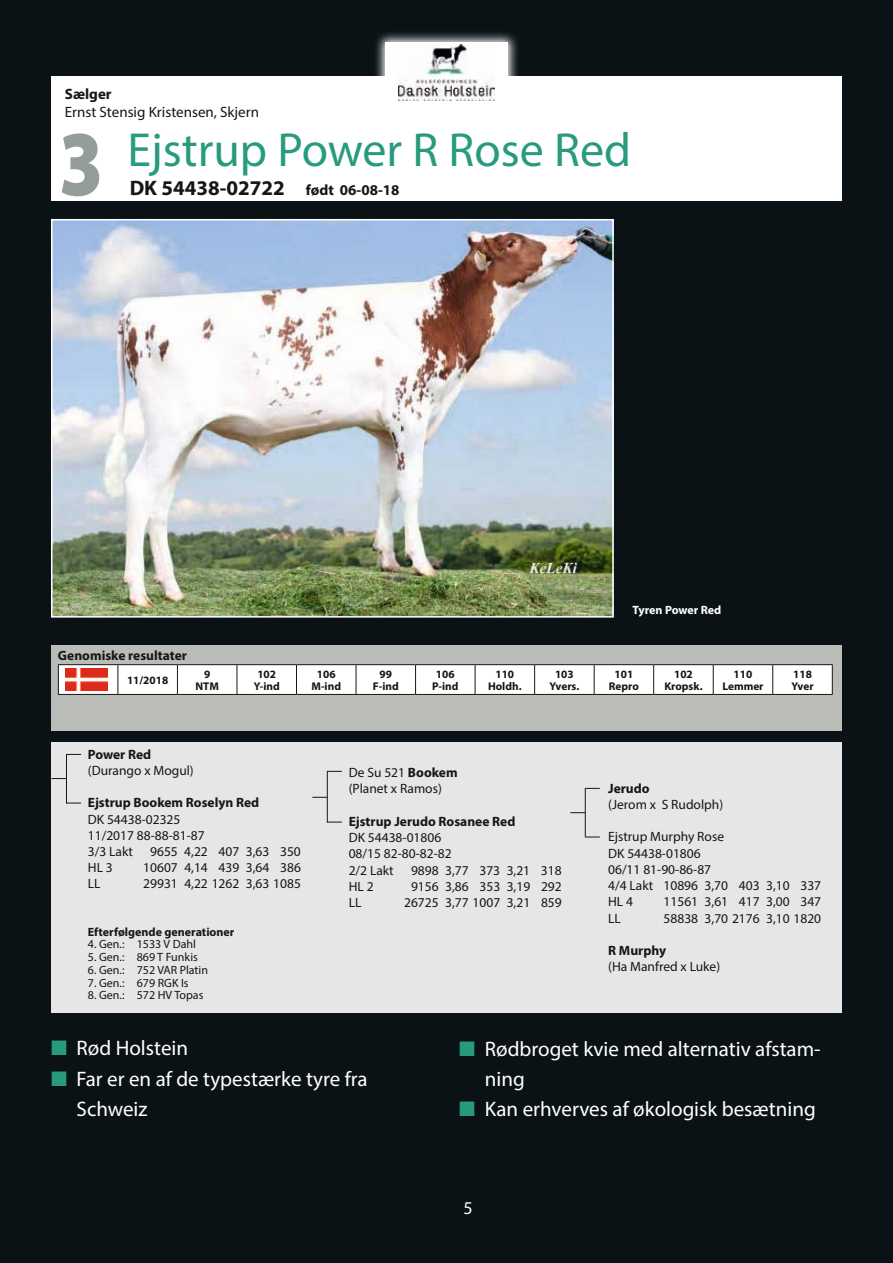
<style>
.page{position:relative;width:893px;height:1263px;background:#0a1216}
.page>*{position:absolute;margin:0;border:0;box-sizing:border-box;transform-origin:0 0}
.t1{font:900 93.6px "Myriad Pro";color:#949d9a;scale:.83 1}
.t2{font:48px "Myriad Pro";color:#289b7e}
.t3{font:21px/30px "Myriad Pro";color:#fff}
.t4{font:700 21px "Myriad Pro";color:#151616}
.t5{font:18px "Myriad Pro";color:#fff}
.t6{font:15px "Myriad Pro";color:#151616}
.t7{font:700 15px "Myriad Pro";color:#151616}
.t8{font:13.5px/16.2px "Myriad Pro";color:#151616}
.t9{font:700 13.5px "Myriad Pro";color:#151616}
.t10{font:12px "Myriad Pro";color:#151616}
.t11{font:700 12px "Myriad Pro";color:#151616}
.t12{font:700 12px "Myriad Pro";letter-spacing:-.005em;color:#fff}
.t13{font:700 11.25px/12px "Myriad Pro";color:#151616;text-align:center}
.s1{font-size:15px}
.s2{font-weight:700}
.s3{color:#289b7e}
</style>
<div class="page">
<div style="left:51px;top:77px;width:791px;height:124px;background:#fff"></div>
<svg style="left:374px;top:33px;width:145px;height:44px;background:#5a6062"></svg>
<div style="left:385px;top:43px;width:123px;height:60px;background:#fff"></div>
<img style="left:398px;top:45px;width:97px;height:55px">
<img style="left:54px;top:222px;width:557px;height:393px">
<div style="left:51px;top:219px;width:563px;height:399px;border:2px solid #fff"></div>
<div style="left:51px;top:742px;width:791px;height:270px;background:#e6e6e7"></div>
<hr style="left:66px;top:754px;width:1px;height:49px;background:#151616">
<svg style="left:66px;top:754px;width:15px;height:1px"></svg>
<svg style="left:66px;top:803px;width:15px;height:1px"></svg>
<svg style="left:52px;top:778px;width:14px;height:1px"></svg>
<hr style="left:327px;top:771px;width:1px;height:51px;background:#151616">
<svg style="left:327px;top:771px;width:15px;height:1px"></svg>
<svg style="left:327px;top:822px;width:15px;height:1px"></svg>
<svg style="left:312px;top:797px;width:15px;height:1px"></svg>
<hr style="left:585px;top:788px;width:1px;height:49px;background:#151616">
<svg style="left:585px;top:788px;width:15px;height:1px"></svg>
<svg style="left:585px;top:837px;width:15px;height:1px"></svg>
<svg style="left:570px;top:812px;width:15px;height:1px"></svg>
<div style="left:51px;top:645px;width:791px;height:86px;background:#babcb8"></div>
<hr style="left:58px;top:664px;width:60px;height:1px;background:#151616">
<hr style="left:118px;top:664px;width:59px;height:1px;background:#151616">
<hr style="left:177px;top:664px;width:60px;height:1px;background:#151616">
<hr style="left:237px;top:664px;width:59px;height:1px;background:#151616">
<hr style="left:296px;top:664px;width:60px;height:1px;background:#151616">
<hr style="left:356px;top:664px;width:60px;height:1px;background:#151616">
<hr style="left:416px;top:664px;width:59px;height:1px;background:#151616">
<hr style="left:475px;top:664px;width:60px;height:1px;background:#151616">
<hr style="left:535px;top:664px;width:59px;height:1px;background:#151616">
<hr style="left:594px;top:664px;width:60px;height:1px;background:#151616">
<hr style="left:654px;top:664px;width:59px;height:1px;background:#151616">
<hr style="left:713px;top:664px;width:60px;height:1px;background:#151616">
<hr style="left:773px;top:664px;width:60px;height:1px;background:#151616">
<svg style="left:58px;top:665px;width:775px;height:29px;background:#f8f7f7"></svg>
<hr style="left:58px;top:694px;width:60px;height:1px;background:#151616">
<hr style="left:118px;top:694px;width:59px;height:1px;background:#151616">
<hr style="left:177px;top:694px;width:60px;height:1px;background:#151616">
<hr style="left:237px;top:694px;width:59px;height:1px;background:#151616">
<hr style="left:296px;top:694px;width:60px;height:1px;background:#151616">
<hr style="left:356px;top:694px;width:60px;height:1px;background:#151616">
<hr style="left:416px;top:694px;width:59px;height:1px;background:#151616">
<hr style="left:475px;top:694px;width:60px;height:1px;background:#151616">
<hr style="left:535px;top:694px;width:59px;height:1px;background:#151616">
<hr style="left:594px;top:694px;width:60px;height:1px;background:#151616">
<hr style="left:654px;top:694px;width:59px;height:1px;background:#151616">
<hr style="left:713px;top:694px;width:60px;height:1px;background:#151616">
<hr style="left:773px;top:694px;width:60px;height:1px;background:#151616">
<img style="left:66px;top:668px;width:42px;height:22px">
<p class="t7" style="left:65px;top:84px;width:48px">Sælger</p>
<p class="t6" style="left:65px;top:102px;width:196px">Ernst Stensig Kristensen, Skjern</p>
<h2 class="t2" style="left:128px;top:121px;width:505px">Ejstrup Power R Rose Red</h2>
<h3 class="t4" style="left:130px;top:174px;width:271px">DK 54438-02722 <span class="s1">født 06-08-18</span></h3>
<h1 class="t1" style="left:59px;top:101px;width:55px">3</h1>
<p class="t12" style="left:632px;top:602px;width:90px">Tyren Power Red</p>
<p class="t9" style="left:58px;top:647px;width:130px">Genomiske resultater</p>
<p class="t13" style="left:127px;top:674px;width:43px">11/2018</p>
<p class="t13" style="left:195px;top:668px;width:25px">9<br>NTM</p>
<p class="t13" style="left:254px;top:668px;width:28px">102<br>Y-ind</p>
<p class="t13" style="left:311px;top:668px;width:31px">106<br>M-ind</p>
<p class="t13" style="left:373px;top:668px;width:27px">99<br>F-ind</p>
<p class="t13" style="left:432px;top:668px;width:28px">106<br>P-ind</p>
<p class="t13" style="left:488px;top:668px;width:35px">110<br>Holdh.</p>
<p class="t13" style="left:549px;top:668px;width:31px">103<br>Yvers.</p>
<p class="t13" style="left:609px;top:668px;width:32px">101<br>Repro</p>
<p class="t13" style="left:664px;top:668px;width:40px">102<br>Kropsk.</p>
<p class="t13" style="left:722px;top:668px;width:43px">110<br>Lemmer</p>
<p class="t13" style="left:791px;top:668px;width:24px;text-align:left">118<br>Yver</p>
<p class="t9" style="left:88px;top:745px;width:65px">Power Red</p>
<p class="t8" style="left:88px;top:762px;width:107px">(Durango x Mogul)</p>
<p class="t9" style="left:88px;top:794px;width:173px">Ejstrup Bookem Roselyn Red</p>
<p class="t8" style="left:88px;top:811px;width:118px">DK 54438-02325<br>11/2017 88-88-81-87<br>3/3 Lakt</p>
<p class="t8" style="left:150px;top:843px;width:152px">9655 4,22 407 3,63 350</p>
<p class="t8" style="left:88px;top:859px;width:26px">HL 3</p>
<p class="t8" style="left:143px;top:859px;width:159px">10607 4,14 439 3,64 386</p>
<p class="t8" style="left:88px;top:876px;width:14px">LL</p>
<p class="t8" style="left:143px;top:876px;width:159px">29931 4,22 1262 3,63 1085</p>
<p class="t11" style="left:88px;top:924px;width:148px">Efterfølgende generationer</p>
<p class="t10" style="left:88px;top:937px;width:110px">4. Gen.: 1533 V Dahl</p>
<p class="t10" style="left:88px;top:950px;width:112px">5. Gen.: 869 T Funkis</p>
<p class="t10" style="left:88px;top:962px;width:122px">6. Gen.: 752 VAR Platin</p>
<p class="t10" style="left:88px;top:975px;width:102px">7. Gen.: 679 RGK Is</p>
<p class="t10" style="left:88px;top:988px;width:117px">8. Gen.: 572 HV Topas</p>
<p class="t8" style="left:349px;top:764px;width:110px">De Su 521 <span class="s2">Bookem </span>(Planet x Ramos)</p>
<p class="t9" style="left:349px;top:812px;width:168px">Ejstrup Jerudo Rosanee Red</p>
<p class="t8" style="left:349px;top:829px;width:105px">DK 54438-01806<br>08/15 82-80-82-82<br>2/2 Lakt</p>
<p class="t8" style="left:411px;top:862px;width:152px">9898 3,77 373 3,21 318</p>
<p class="t8" style="left:349px;top:878px;width:26px">HL 2</p>
<p class="t8" style="left:411px;top:878px;width:152px">9156 3,86 353 3,19 292</p>
<p class="t8" style="left:349px;top:894px;width:14px">LL</p>
<p class="t8" style="left:404px;top:894px;width:159px">26725 3,77 1007 3,21 859</p>
<p class="t9" style="left:608px;top:779px;width:43px">Jerudo</p>
<p class="t8" style="left:608px;top:796px;width:117px">(Jerom x S Rudolph)</p>
<p class="t8" style="left:608px;top:829px;width:215px">Ejstrup Murphy Rose<br>DK 54438-01806<br>06/11 81-90-86-87<br>4/4 Lakt 10896 3,70 403 3,10 337<br>HL 4</p>
<p class="t8" style="left:664px;top:893px;width:159px">11561 3,61 417 3,00 347</p>
<p class="t8" style="left:608px;top:910px;width:14px">LL</p>
<p class="t8" style="left:664px;top:910px;width:159px">58838 3,70 2176 3,10 1820</p>
<p class="t9" style="left:608px;top:941px;width:59px">R Murphy</p>
<p class="t8" style="left:608px;top:958px;width:114px">(Ha Manfred x Luke)</p>
<h3 class="t3" style="left:51px;top:1033px;width:139px"><span class="s3">■</span> Rød Holstein</h3>
<h3 class="t3" style="left:77px;top:1063px;width:293px;text-indent:-26px"><span class="s3">■</span> Far er en af de typestærke tyre fra<br>Schweiz</h3>
<h3 class="t3" style="left:485px;top:1033px;width:337px;text-indent:-26px"><span class="s3">■</span> Rødbroget kvie med alternativ afstam&shy;ning</h3>
<h3 class="t3" style="left:459px;top:1093px;width:358px"><span class="s3">■</span> Kan erhverves af økologisk besætning</h3>
<h3 class="t5" style="left:463px;top:1196px;width:11px">5</h3>
</div>
